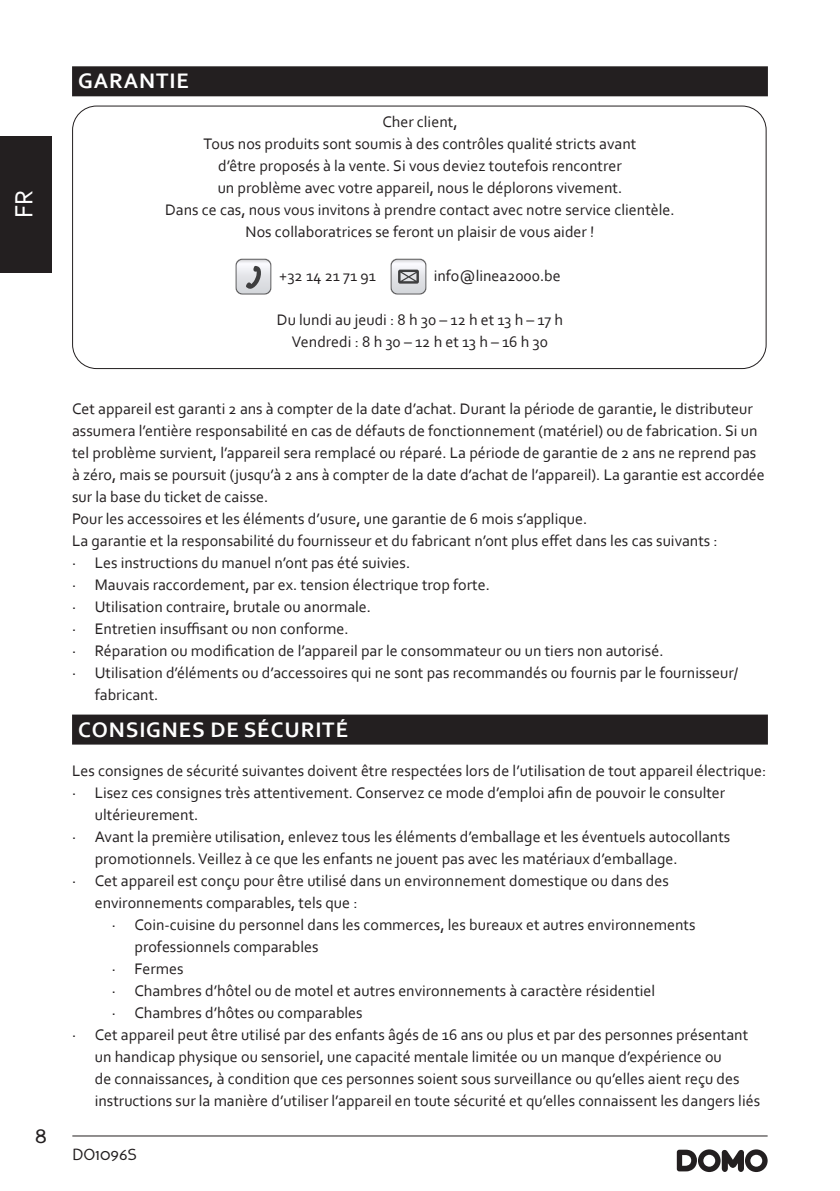
<style>
.page{position:relative;width:840px;height:1191px;background:#fff}
.page>*{position:absolute;margin:0;border:0;box-sizing:border-box;transform-origin:0 0}
.t1{font:26px "Corbel";color:#fff}
.t2{font:24px "Perspective Sans";color:#231f20}
.TITEL_NIVEAU_1{font:700 22px "Corbel";letter-spacing:.04em;color:#fff}
.TEKST{font:16px/22px "Corbel";color:#231f20}
.t3{font:16px "Perspective Sans";color:#231f20}
</style>
<div class="page">
<hr style="left:72px;top:1135px;width:695px;height:1px;background:#231f20">
<svg style="left:676px;top:1149px;width:91px;height:23px"></svg>
<div style="left:0;top:136px;width:51px;height:136px;background:#231f20"></div>
<div style="left:72px;top:66px;width:695px;height:30px;background:#231f20"></div>
<div style="left:72px;top:714px;width:695px;height:30px;background:#231f20"></div>
<svg style="left:235px;top:259px;width:36px;height:36px"></svg>
<svg style="left:236px;top:259px;width:35px;height:35px"></svg>
<svg style="left:236px;top:260px;width:34px;height:34px"></svg>
<svg style="left:390px;top:259px;width:36px;height:36px"></svg>
<svg style="left:391px;top:259px;width:35px;height:35px"></svg>
<svg style="left:391px;top:260px;width:34px;height:34px"></svg>
<h1 class="t1" style="left:8px;top:218px;width:30px;rotate:-90deg">FR</h1>
<h2 class="t2" style="left:35px;top:1120px;width:14px">8</h2>
<p class="TITEL_NIVEAU_1" style="left:78px;top:67px;width:112px">GARANTIE</p>
<p class="TEKST" style="left:382px;top:111px;width:77px">Cher client,</p>
<p class="TEKST" style="left:203px;top:133px;width:434px">Tous nos produits sont soumis à des contrôles qualité stricts avant</p>
<p class="TEKST" style="left:218px;top:155px;width:405px">d’être proposés à la vente. Si vous deviez toutefois rencontrer</p>
<p class="TEKST" style="left:217px;top:177px;width:406px">un problème avec votre appareil, nous le déplorons vivement.</p>
<p class="TEKST" style="left:165px;top:199px;width:511px">Dans ce cas, nous vous invitons à prendre contact avec notre service clientèle.</p>
<p class="TEKST" style="left:245px;top:221px;width:350px">Nos collaboratrices se feront un plaisir de vous aider !</p>
<p class="TEKST" style="left:279px;top:265px;width:98px">+32 14 21 71 91</p>
<p class="TEKST" style="left:433px;top:265px;width:128px">info@linea2000.be</p>
<p class="TEKST" style="left:277px;top:309px;width:287px">Du lundi au jeudi : 8 h 30 – 12 h et 13 h – 17 h</p>
<p class="TEKST" style="left:292px;top:331px;width:258px">Vendredi : 8 h 30 – 12 h et 13 h – 16 h 30</p>
<p class="TEKST" style="left:72px;top:397px;width:694px">Cet appareil est garanti 2 ans à compter de la date d’achat. Durant la période de garantie, le distributeur assumera l’entière responsabilité en cas de défauts de fonctionnement (matériel) ou de fabrication. Si un tel problème survient, l’appareil sera remplacé ou réparé. La période de garantie de 2 ans ne reprend pas à zéro, mais se poursuit (jusqu’à 2 ans à compter de la date d’achat de l’appareil). La garantie est accordée sur la base du ticket de caisse.</p>
<p class="TEKST" style="left:72px;top:507px;width:516px">Pour les accessoires et les éléments d’usure, une garantie de 6 mois s’applique.</p>
<p class="TEKST" style="left:72px;top:529px;width:647px">La garantie et la responsabilité du fournisseur et du fabricant n’ont plus effet dans les cas suivants :</p>
<p class="TEKST" style="left:72px;top:551px;width:339px">· Les instructions du manuel n’ont pas été suivies.</p>
<p class="TEKST" style="left:72px;top:573px;width:419px">· Mauvais raccordement, par ex. tension électrique trop forte.</p>
<p class="TEKST" style="left:72px;top:595px;width:300px">· Utilisation contraire, brutale ou anormale.</p>
<p class="TEKST" style="left:72px;top:617px;width:278px">· Entretien insuffisant ou non conforme.</p>
<p class="TEKST" style="left:72px;top:639px;width:592px">· Réparation ou modification de l’appareil par le consommateur ou un tiers non autorisé.</p>
<p class="TEKST" style="left:95px;top:661px;width:644px;text-indent:-23px">· Utilisation d’éléments ou d’accessoires qui ne sont pas recommandés ou fournis par le fournisseur/ fabricant.</p>
<p class="TITEL_NIVEAU_1" style="left:78px;top:715px;width:271px">CONSIGNES DE SÉCURITÉ</p>
<p class="TEKST" style="left:72px;top:759px;width:695px">Les consignes de sécurité suivantes doivent être respectées lors de l’utilisation de tout appareil électrique:</p>
<p class="TEKST" style="left:95px;top:781px;width:631px;text-indent:-23px">· Lisez ces consignes très attentivement. Conservez ce mode d’emploi afin de pouvoir le consulter ultérieurement.</p>
<p class="TEKST" style="left:95px;top:825px;width:636px;text-indent:-23px">· Avant la première utilisation, enlevez tous les éléments d’emballage et les éventuels autocollants promotionnels. Veillez à ce que les enfants ne jouent pas avec les matériaux d’emballage.</p>
<p class="TEKST" style="left:95px;top:869px;width:575px;text-indent:-23px">· Cet appareil est conçu pour être utilisé dans un environnement domestique ou dans des environnements comparables, tels que :</p>
<p class="TEKST" style="left:134px;top:913px;width:562px;text-indent:-23px">· Coin-cuisine du personnel dans les commerces, les bureaux et autres environnements professionnels comparables</p>
<p class="TEKST" style="left:112px;top:957px;width:73px">· Fermes</p>
<p class="TEKST" style="left:112px;top:979px;width:544px">· Chambres d’hôtel ou de motel et autres environnements à caractère résidentiel</p>
<p class="TEKST" style="left:112px;top:1001px;width:252px">· Chambres d’hôtes ou comparables</p>
<p class="TEKST" style="left:95px;top:1023px;width:666px;text-indent:-23px">· Cet appareil peut être utilisé par des enfants âgés de 16 ans ou plus et par des personnes présentant un handicap physique ou sensoriel, une capacité mentale limitée ou un manque d’expérience ou<br>de connaissances, à condition que ces personnes soient sous surveillance ou qu’elles aient reçu des instructions sur la manière d’utiliser l’appareil en toute sécurité et qu’elles connaissent les dangers liés</p>
<p class="t3" style="left:72px;top:1145px;width:66px">DO1096S</p>
</div>
